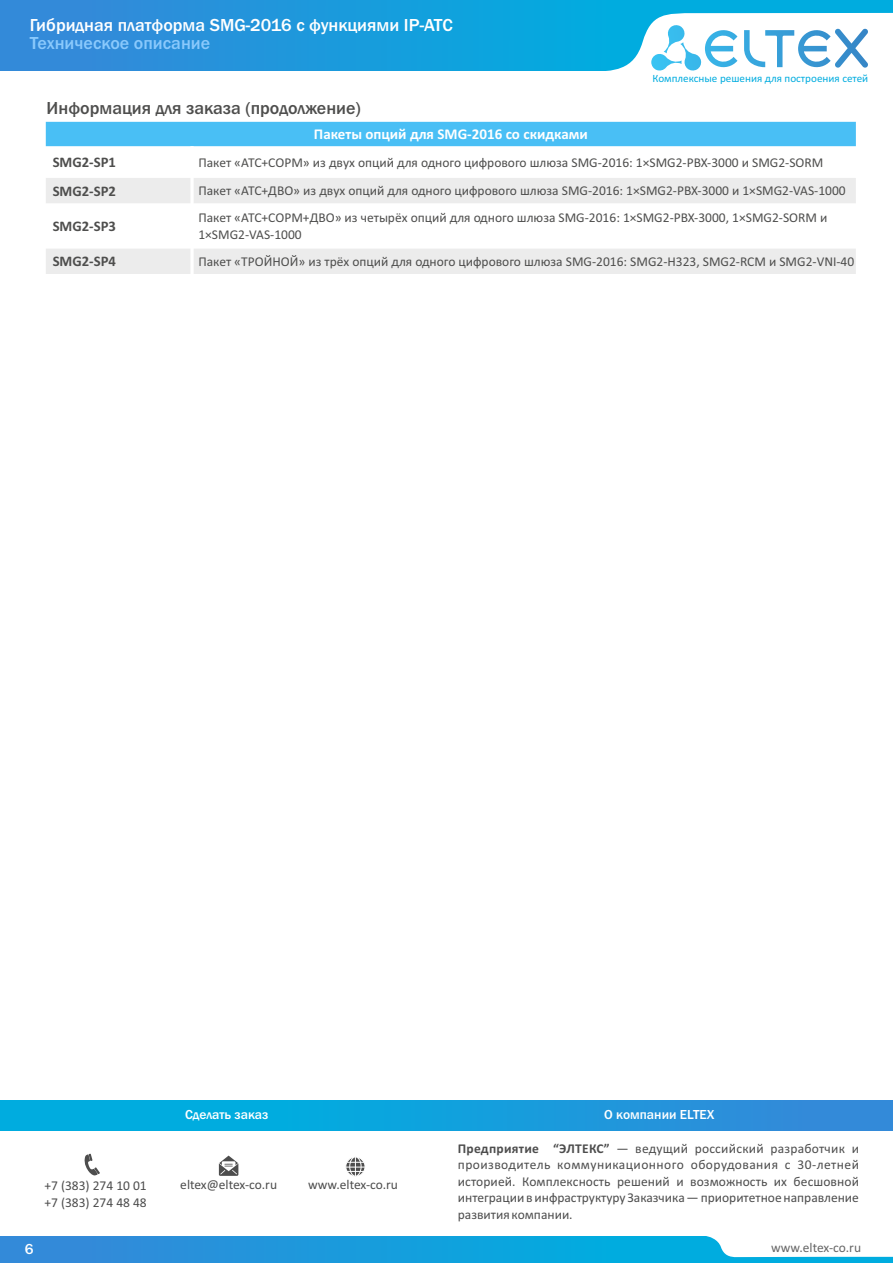
<style>
.page{position:relative;width:893px;height:1263px;background:#fff}
.page>*{position:absolute;margin:0;border:0;box-sizing:border-box;transform-origin:0 0}
.t1{font:500 18px "Franklin Gothic";color:#fff}
.t2{font:500 18px "Franklin Gothic";color:#4e4e4d}
.t3{font:500 18px "Franklin Gothic";color:#8ac9fc}
.t4{font:700 15px "Calibri";color:#fff}
.t5{font:500 15px "Franklin Gothic";color:#fff}
.t6{font:700 14.7px "Calibri";color:#4e4e4d}
.t7{font:13.5px/16.5px "Calibri";color:#4e4e4d}
.t8{font:13.5px/16.5px "Calibri";color:#4d4d4d;text-align:justify}
.t9{font:500 13.5px "Franklin Gothic";color:#fff}
.t10{font:13.5px "Calibri";color:#666}
.t11{font:11.1px "Calibri";color:#00acdf}
.s1{font-weight:700}
</style>
<div class="page">
<div style="left:0;top:1236px;width:893px;height:27px;background:linear-gradient(to right,#3489d9,#00b4e0)"></div>
<svg style="left:703px;top:1236px;width:190px;height:21px"></svg>
<div style="left:0;top:1100px;width:893px;height:30px;background:linear-gradient(to right,#00b4e0,#3489d9)"></div>
<svg style="left:219px;top:1155px;width:19px;height:21px"></svg>
<div style="left:345px;top:1156px;width:20px;height:21px;background:#fbfbfb;border:1px solid #fff;border-radius:50%"></div>
<div style="left:349px;top:1156px;width:12px;height:20px;background:#fdfdfd;border:1px solid #fff;border-radius:50%"></div>
<svg style="left:346px;top:1157px;width:19px;height:19px"></svg>
<svg style="left:84px;top:1154px;width:16px;height:22px"></svg>
<div style="left:0;top:0;width:893px;height:71px;background:linear-gradient(to right,#3489d9,#00b4e0)"></div>
<svg style="left:589px;top:13px;width:304px;height:58px"></svg>
<div style="left:44px;top:120px;width:813px;height:28px;background:#49bff5"></div>
<div style="left:44px;top:176px;width:148px;height:29px;background:#ececec"></div>
<div style="left:192px;top:176px;width:665px;height:29px;background:#ececec"></div>
<div style="left:44px;top:247px;width:148px;height:29px;background:#ececec"></div>
<div style="left:192px;top:247px;width:665px;height:29px;background:#ececec"></div>
<hr style="left:43px;top:119px;width:3px;height:158px;background:#fff">
<hr style="left:190px;top:146px;width:4px;height:131px;background:#fff">
<hr style="left:856px;top:119px;width:3px;height:158px;background:#fff">
<hr style="left:43px;top:274px;width:816px;height:3px;background:#fff">
<hr style="left:43px;top:245px;width:816px;height:4px;background:#fff">
<hr style="left:43px;top:203px;width:816px;height:3px;background:#fff">
<hr style="left:43px;top:175px;width:816px;height:3px;background:#fff">
<hr style="left:43px;top:146px;width:816px;height:3px;background:#fff">
<hr style="left:43px;top:119px;width:816px;height:3px;background:#fff">
<h1 class="t1" style="left:30px;top:19px;width:424px">Гибридная платформа SMG-2016 с функциями IP-АТС</h1>
<h1 class="t3" style="left:30px;top:36px;width:182px">Техническое описание</h1>
<p class="t11" style="left:652px;top:73px;width:217px">Комплексные решения для построения сетей</p>
<h1 class="t2" style="left:47px;top:102px;width:316px">Информация для заказа (продолжение)</h1>
<p class="t4" style="left:314px;top:128px;width:275px">Пакеты опций для SMG-2016 со скидками</p>
<p class="t6" style="left:53px;top:156px;width:65px">SMG2-SP1</p>
<p class="t7" style="left:198px;top:155px;width:626px">Пакет «АТС+СОРМ» из двух опций для одного цифрового шлюза SMG-2016: 1×SMG2-PBX-3000 и SMG2-SORM</p>
<p class="t6" style="left:53px;top:185px;width:65px">SMG2-SP2</p>
<p class="t7" style="left:198px;top:184px;width:649px">Пакет «АТС+ДВО» из двух опций для одного цифрового шлюза SMG-2016: 1×SMG2-PBX-3000 и 1×SMG2-VAS-1000</p>
<p class="t6" style="left:53px;top:220px;width:65px">SMG2-SP3</p>
<p class="t7" style="left:198px;top:211px;width:630px">Пакет «АТС+СОРМ+ДВО» из четырёх опций для одного шлюза SMG-2016: 1×SMG2-PBX-3000, 1×SMG2-SORM и<br>1×SMG2-VAS-1000</p>
<p class="t6" style="left:53px;top:255px;width:65px">SMG2-SP4</p>
<p class="t7" style="left:198px;top:254px;width:657px">Пакет «ТРОЙНОЙ» из трёх опций для одного цифрового шлюза SMG-2016: SMG2-H323, SMG2-RCM и SMG2-VNI-40</p>
<p class="t9" style="left:185px;top:1109px;width:85px">Сделать заказ</p>
<p class="t8" style="left:44px;top:1179px;width:104px">+7 (383) 274 10 01 +7 (383) 274 48 48</p>
<p class="t8" style="left:180px;top:1177px;width:98px">eltex@eltex-co.ru</p>
<p class="t8" style="left:308px;top:1177px;width:91px">www.eltex-co.ru</p>
<p class="t5" style="left:25px;top:1243px;width:10px">6</p>
<p class="t9" style="left:604px;top:1110px;width:112px">О компании ELTEX</p>
<p class="t8" style="left:458px;top:1141px;width:403px"><span class="s1">Предприятие “ЭЛТЕКС”</span> — ведущий российский разработчик и производитель коммуникационного оборудования с 30-летней историей. Комплексность решений и возможность их бесшовной интеграции в инфраструктуру Заказчика —приоритетное направление развития компании.</p>
<p class="t10" style="left:771px;top:1242px;width:91px">www.eltex-co.ru</p>
</div>
